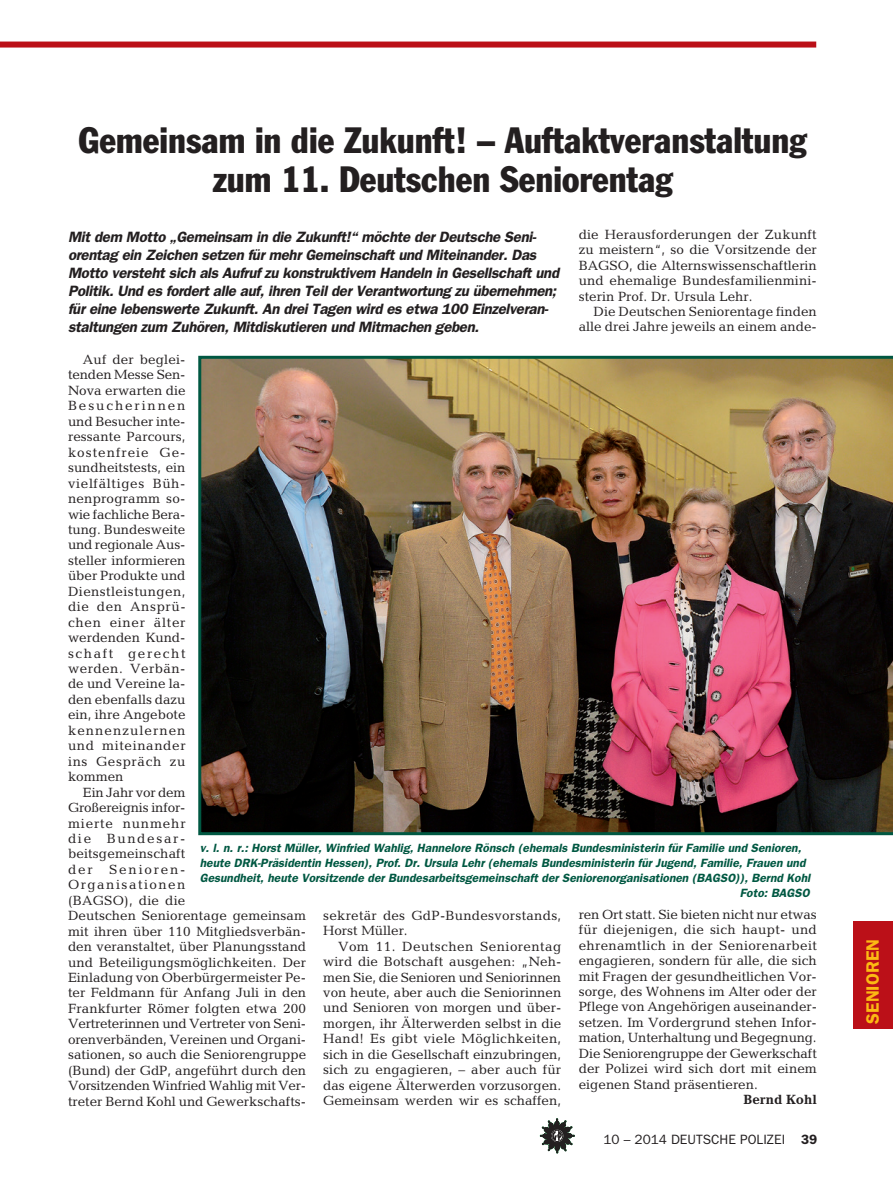
<style>
.page{position:relative;width:893px;height:1191px;background:#fff}
.page>*{position:absolute;margin:0;border:0;box-sizing:border-box;transform-origin:0 0}
.t1{font:condensed 36px/39px "Franklin Gothic";color:#231f20;text-align:center}
.t2{font:600 18px "Franklin Gothic";color:#fcba13}
.t3{font:italic 600 15px/18px "Franklin Gothic";letter-spacing:-.02em;color:#231f20}
.t4{font:13.5px/15.5px "Candida";color:#231f20;text-align:justify}
.t5{font:13.5px/15.5px "Candida";letter-spacing:.02em;color:#231f20}
.t6{font:13.5px "Franklin Gothic";color:#231f20}
.t7{font:700 13.5px "Candida";color:#231f20}
.t8{font:italic 600 12px "Franklin Gothic";color:#005842}
.s1{font-weight:600}
</style>
<div class="page">
<svg style="left:540px;top:1118px;width:34px;height:35px"></svg>
<div style="left:854px;top:921px;width:39px;height:107px;background:#bb1018"></div>
<div style="left:0;top:42px;width:816px;height:6px;background:#bb1018"></div>
<img style="left:198px;top:356px;width:695px;height:479px">
<h1 class="t1" style="left:79px;top:120px;width:729px">Gemeinsam in die Zukunft! – Auftaktveranstaltung zum 11. Deutschen Seniorentag</h1>
<p class="t3" style="left:68px;top:228px;width:493px">Mit dem Motto „Gemeinsam in die Zukunft!“ möchte der Deutsche Seni&shy;orentag ein Zeichen setzen für mehr Gemeinschaft und Miteinander. Das Motto versteht sich als Aufruf zu konstruktivem Handeln in Gesellschaft und Politik. Und es fordert alle auf, ihren Teil der Verantwortung zu übernehmen; für eine lebenswerte Zukunft. An drei Tagen wird es etwa 100 Einzelveran&shy;staltungen zum Zuhören, Mitdiskutieren und Mitmachen geben.</p>
<p class="t4" style="left:579px;top:226px;width:240px">die Herausforderungen der Zukunft zu meistern“, so die Vorsitzende der BAGSO, die Alternswissenschaftlerin und ehemalige Bundesfamilienmini&shy;sterin Prof. Dr. Ursula Lehr.</p>
<p class="t4" style="left:579px;top:304px;width:240px;text-align:right">Die Deutschen Seniorentage finden alle drei Jahre jeweils an einem ande-</p>
<p class="t4" style="left:68px;top:352px;width:119px;text-indent:15px">Auf der beglei&shy;tenden Messe Sen-Nova erwarten die Besucherinnen und Besucher inte&shy;ressante Parcours, kostenfreie Ge&shy;sundheitstests, ein vielfältiges Büh&shy;nenprogramm so&shy;wie fachliche Bera&shy;tung. Bundesweite und regionale Aus&shy;steller informieren über Produkte und Dienstleistungen, die den Ansprü&shy;chen einer älter werdenden Kund&shy;schaft gerecht werden. Verbän&shy;de und Vereine la&shy;den ebenfalls dazu ein, ihre Angebote kennenzulernen und miteinander ins Gespräch zu kommen</p>
<p class="t4" style="left:68px;top:784px;width:240px;text-align:left;text-indent:15px">Ein Jahr vor dem<br>Großereignis infor-<br>mierte nunmehr<br>die Bundesar&shy;beitsgemeinschaft<br>der Senioren-<br>Organisationen<br>(BAGSO), die die<br>Deutschen Seniorentage gemeinsam mit ihren über 110 Mitgliedsverbän&shy;den veranstaltet, über Planungsstand und Beteiligungsmöglichkeiten. Der<br>Einladung von Oberbürgermeister Pe&shy;ter Feldmann für Anfang Juli in den<br>Frankfurter Römer folgten etwa 200<br>Vertreterinnen und Vertreter von Seni&shy;orenverbänden, Vereinen und Organi&shy;sationen, so auch die Seniorengruppe (Bund) der GdP, angeführt durch den<br>Vorsitzenden Winfried Wahlig mit Ver&shy;treter Bernd Kohl und Gewerkschafts-</p>
<p class="t8" style="left:200px;top:840px;width:603px">v. l. n. r.: Horst Müller, Winfried Wahlig, Hannelore Rönsch (ehemals Bundesministerin für Familie und Senioren,</p>
<p class="t8" style="left:200px;top:855px;width:607px">heute DRK-Präsidentin Hessen), Prof. Dr. Ursula Lehr (ehemals Bundesministerin für Jugend, Familie, Frauen und</p>
<p class="t8" style="left:200px;top:870px;width:612px">Gesundheit, heute Vorsitzende der Bundesarbeitsgemeinschaft der Seniorenorganisationen (BAGSO)), Bernd Kohl</p>
<p class="t8" style="left:740px;top:885px;width:71px">Foto: BAGSO</p>
<p class="t4" style="left:579px;top:906px;width:240px">ren Ort statt. Sie bieten nicht nur etwas für diejenigen, die sich haupt- und ehrenamtlich in der Seniorenarbeit engagieren, sondern für alle, die sich mit Fragen der gesundheitlichen Vor&shy;sorge, des Wohnens im Alter oder der Pflege von Angehörigen auseinander&shy;setzen. Im Vordergrund stehen Infor&shy;mation, Unterhaltung und Begegnung.<br>Die Seniorengruppe der Gewerkschaft der Polizei wird sich dort mit einem eigenen Stand präsentieren.</p>
<p class="t7" style="left:743px;top:1091px;width:75px">Bernd Kohl</p>
<p class="t5" style="left:323px;top:907px;width:240px">sekretär des GdP-Bundesvorstands,<br>Horst Müller.</p>
<p class="t4" style="left:323px;top:938px;width:240px;text-indent:15px">Vom 11. Deutschen Seniorentag wird die Botschaft ausgehen: „Neh&shy;men Sie, die Senioren und Seniorinnen von heute, aber auch die Seniorinnen und Senioren von morgen und über&shy;morgen, ihr Älterwerden selbst in die Hand! Es gibt viele Möglichkeiten, sich in die Gesellschaft einzubringen, sich zu engagieren, – aber auch für das eigene Älterwerden vorzusorgen.<br>Gemeinsam werden wir es schaffen,</p>
<p class="t6" style="left:603px;top:1131px;width:215px">10 – 2014 DEUTSCHE POLIZEI <span class="s1">39</span></p>
<h2 class="t2" style="left:862px;top:1023px;width:86px;rotate:-90deg">SENIOREN</h2>
</div>
